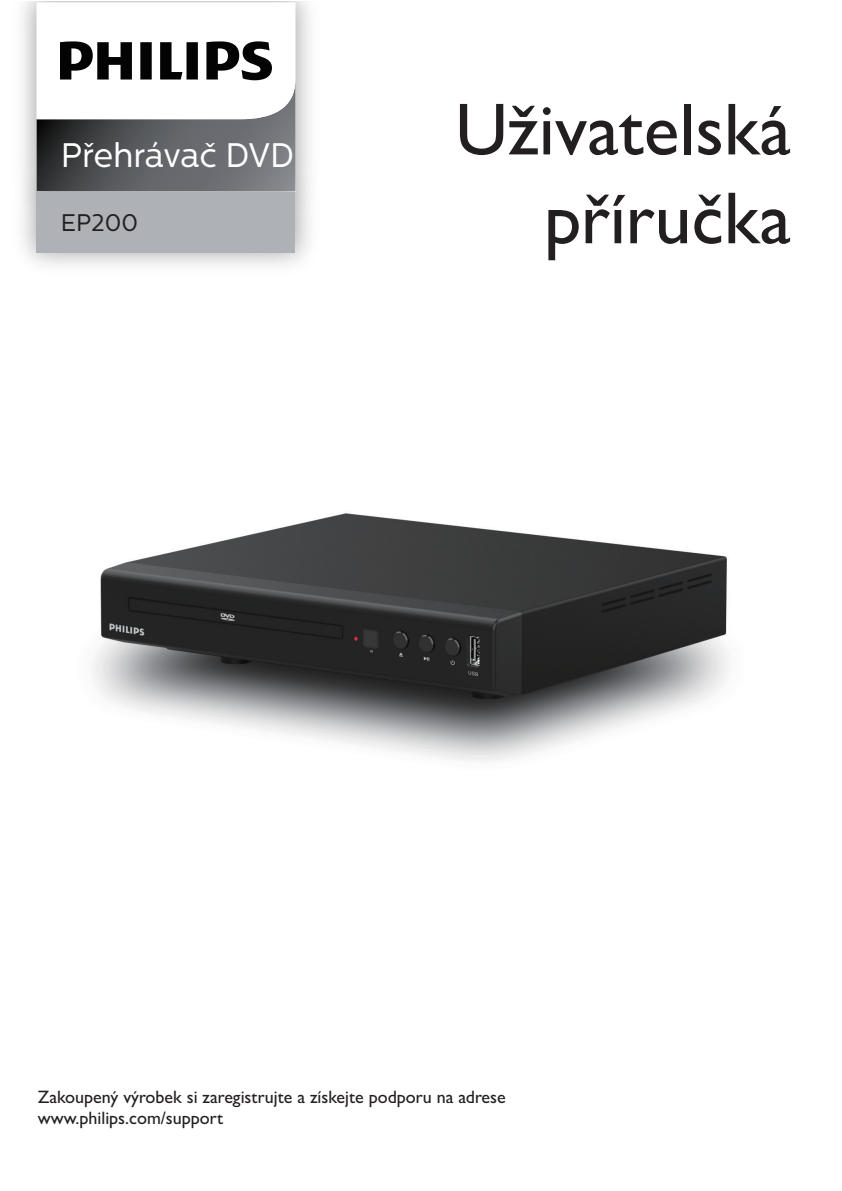
<style>
.page{position:relative;width:842px;height:1191px;background:#fff}
.page>*{position:absolute;margin:0;border:0;box-sizing:border-box;transform-origin:0 0}
.t1{font:500 74px/88.8px "Gill Sans MT Pro";color:#231f20;text-align:right}
.t2{font:34px "Centrale Sans";letter-spacing:-.005em;color:#fff}
.t3{font:24px "Centrale Sans";color:#231f20}
.t4{font:500 18px "Gill Sans MT Pro";color:#231f20}
</style>
<div class="page">
<img style="left:92px;top:513px;width:637px;height:249px">
<img style="left:22px;top:1px;width:288px;height:159px">
<svg style="left:37px;top:3px;width:258px;height:157px"></svg>
<img style="left:22px;top:160px;width:288px;height:106px">
<div style="left:37px;top:191px;width:258px;height:61px;background:#aeb1b6"></div>
<p class="t2" style="left:61px;top:136px;width:235px">Přehrávač DVD</p>
<p class="t3" style="left:61px;top:209px;width:79px">EP200</p>
<p class="t1" style="left:455px;top:84px;width:337px">Uživatelská příručka</p>
<p class="t4" style="left:38px;top:1085px;width:469px">Zakoupený výrobek si zaregistrujte a získejte podporu na adrese</p>
<p class="t4" style="left:38px;top:1107px;width:187px">www.philips.com/support</p>
</div>
